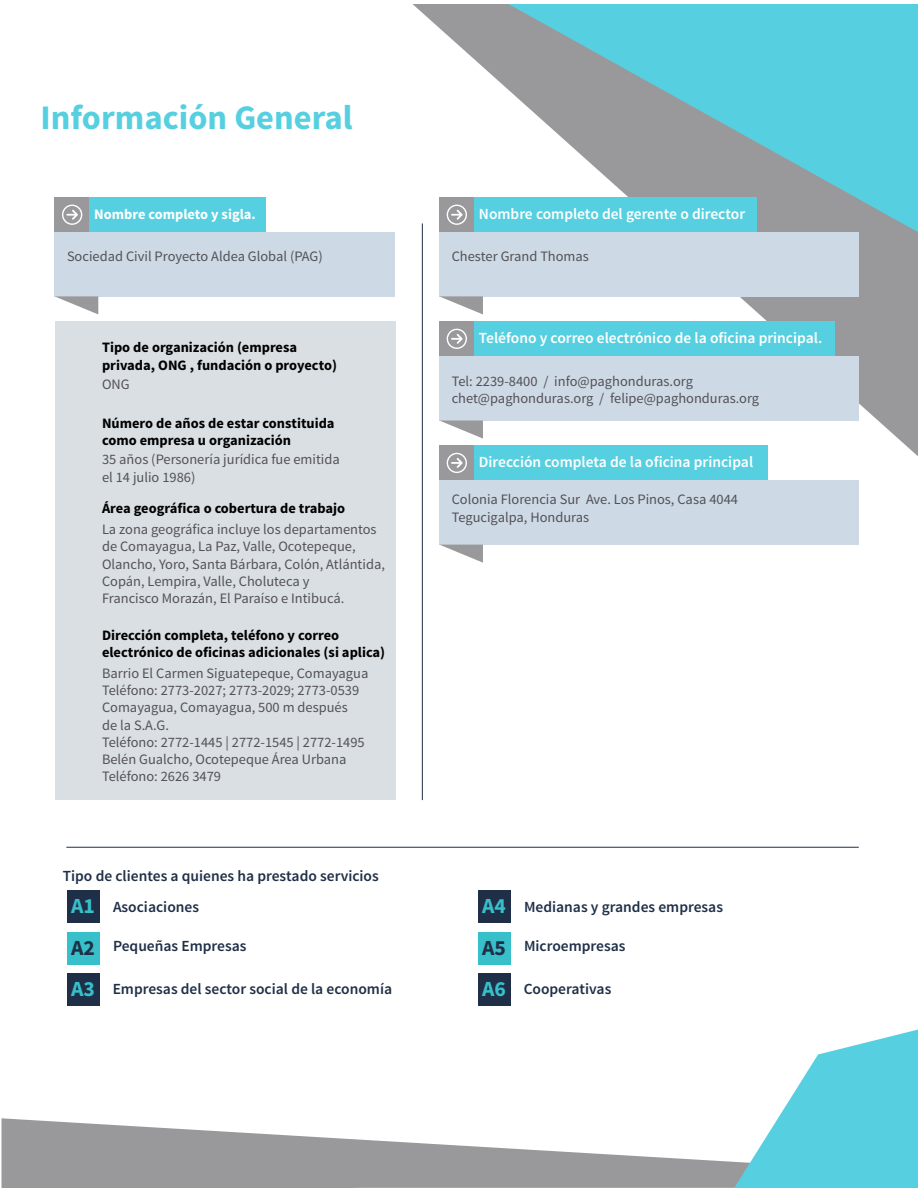
<style>
.page{position:relative;width:918px;height:1188px;background:#fff}
.page>*{position:absolute;margin:0;border:0;box-sizing:border-box;transform-origin:0 0}
.t1{font:700 34.35px "Source Sans Pro";color:#56d0e0}
.t2{font:700 21.6px "Source Sans Pro";color:#37c0ca}
.t3{font:700 21.6px "Source Sans Pro";color:#1f2f47}
.t4{font:600 15.45px "Source Sans Pro";color:#1f2f47}
.t5{font:600 15.45px "Source Sans Pro";color:#fff}
.t6{font:14.4px/17.2px "Source Sans Pro";color:#525157}
.t7{font:700 14.4px/17.2px "Source Sans Pro";color:#000}
.t8{font:700 14.4px "Source Sans Pro";color:#fff}
</style>
<div class="page">
<svg style="left:2px;top:1118px;width:732px;height:70px;fill:#99989b"></svg>
<svg style="left:412px;top:4px;width:506px;height:452px"></svg>
<svg style="left:508px;top:4px;width:410px;height:228px;background:#7bbec8"></svg>
<svg style="left:734px;top:1030px;width:184px;height:158px"></svg>
<div style="left:55px;top:322px;width:340px;height:478px;background:#dadfe3"></div>
<div style="left:439px;top:197px;width:35px;height:35px;background:#99989b"></div>
<div style="left:474px;top:197px;width:283px;height:35px;background:#56d0e0"></div>
<div style="left:439px;top:232px;width:420px;height:64px;background:#cdd9e4"></div>
<svg style="left:447px;top:205px;width:20px;height:20px"></svg>
<svg style="left:439px;top:296px;width:44px;height:18px"></svg>
<div style="left:55px;top:197px;width:35px;height:35px;background:#99989b"></div>
<div style="left:90px;top:197px;width:176px;height:35px;background:#56d0e0"></div>
<div style="left:55px;top:232px;width:340px;height:64px;background:#cdd9e4"></div>
<svg style="left:62px;top:205px;width:20px;height:20px"></svg>
<svg style="left:55px;top:296px;width:43px;height:18px"></svg>
<div style="left:439px;top:322px;width:35px;height:34px;background:#99989b"></div>
<div style="left:474px;top:322px;width:361px;height:34px;background:#56d0e0"></div>
<div style="left:439px;top:356px;width:420px;height:65px;background:#cdd9e4"></div>
<svg style="left:447px;top:329px;width:20px;height:20px"></svg>
<svg style="left:439px;top:421px;width:44px;height:18px"></svg>
<div style="left:439px;top:446px;width:35px;height:34px;background:#99989b"></div>
<div style="left:474px;top:446px;width:294px;height:34px;background:#56d0e0"></div>
<div style="left:439px;top:480px;width:420px;height:65px;background:#cdd9e4"></div>
<svg style="left:447px;top:453px;width:20px;height:20px"></svg>
<svg style="left:440px;top:545px;width:43px;height:18px"></svg>
<hr style="left:422px;top:223px;width:1px;height:577px;background:#1f2f47">
<div style="left:67px;top:890px;width:33px;height:32px;background:#1f2f47"></div>
<div style="left:67px;top:932px;width:33px;height:32px;background:#37c0ca"></div>
<div style="left:67px;top:974px;width:33px;height:32px;background:#1f2f47"></div>
<div style="left:478px;top:890px;width:33px;height:32px;background:#1f2f47"></div>
<div style="left:478px;top:932px;width:33px;height:32px;background:#37c0ca"></div>
<div style="left:478px;top:974px;width:33px;height:32px;background:#1f2f47"></div>
<hr style="left:66px;top:847px;width:793px;height:1px;background:#1f2f47">
<h1 class="t1" style="left:41px;top:95px;width:314px">Información General</h1>
<p class="t8" style="left:94px;top:205px;width:163px">Nombre completo y sigla.</p>
<p class="t6" style="left:67px;top:248px;width:257px">Sociedad Civil Proyecto Aldea Global (PAG)</p>
<p class="t7" style="left:102px;top:339px;width:236px">Tipo de organización (empresa privada, ONG , fundación o proyecto)</p>
<p class="t6" style="left:102px;top:375px;width:29px">ONG</p>
<p class="t7" style="left:102px;top:415px;width:234px">Número de años de estar constituida como empresa u organización</p>
<p class="t6" style="left:102px;top:451px;width:239px">35 años (Personería jurídica fue emitida el 14 julio 1986)</p>
<p class="t7" style="left:102px;top:500px;width:245px">Área geográfica o cobertura de trabajo</p>
<p class="t6" style="left:102px;top:521px;width:284px">La zona geográfica incluye los departamentos de Comayagua, La Paz, Valle, Ocotepeque, Olancho, Yoro, Santa Bárbara, Colón, Atlántida, Copán, Lempira, Valle, Choluteca y<br>Francisco Morazán, El Paraíso e Intibucá.</p>
<p class="t7" style="left:102px;top:627px;width:285px">Dirección completa, teléfono y correo electrónico de oficinas adicionales (si aplica)</p>
<p class="t6" style="left:102px;top:665px;width:268px">Barrio El Carmen Siguatepeque, Comayagua Teléfono: 2773-2027; 2773-2029; 2773-0539<br>Comayagua, Comayagua, 500 m después<br>de la S.A.G.<br>Teléfono: 2772-1445 | 2772-1545 | 2772-1495<br>Belén Gualcho, Ocotepeque Área Urbana Teléfono: 2626 3479</p>
<p class="t4" style="left:63px;top:866px;width:317px">Tipo de clientes a quienes ha prestado servicios</p>
<h2 class="t2" style="left:71px;top:892px;width:25px">A1</h2>
<h2 class="t3" style="left:71px;top:934px;width:25px">A2</h2>
<h2 class="t2" style="left:71px;top:975px;width:25px">A3</h2>
<p class="t4" style="left:113px;top:897px;width:88px">Asociaciones</p>
<p class="t4" style="left:113px;top:936px;width:135px">Pequeñas Empresas</p>
<p class="t4" style="left:113px;top:979px;width:281px">Empresas del sector social de la economía</p>
<p class="t5" style="left:479px;top:204px;width:268px">Nombre completo del gerente o director</p>
<p class="t6" style="left:452px;top:248px;width:139px">Chester Grand Thomas</p>
<p class="t5" style="left:479px;top:328px;width:345px">Teléfono y correo electrónico de la oficina principal.</p>
<p class="t6" style="left:452px;top:372px;width:309px">Tel: 2239-8400 / info@paghonduras.org chet@paghonduras.org / felipe@paghonduras.org</p>
<p class="t5" style="left:479px;top:452px;width:276px">Dirección completa de la oficina principal</p>
<p class="t6" style="left:452px;top:491px;width:288px">Colonia Florencia Sur Ave. Los Pinos, Casa 4044<br>Tegucigalpa, Honduras</p>
<h2 class="t2" style="left:482px;top:892px;width:25px">A4</h2>
<h2 class="t3" style="left:482px;top:934px;width:25px">A5</h2>
<h2 class="t2" style="left:482px;top:975px;width:25px">A6</h2>
<p class="t4" style="left:524px;top:897px;width:201px">Medianas y grandes empresas</p>
<p class="t4" style="left:524px;top:936px;width:103px">Microempresas</p>
<p class="t4" style="left:524px;top:979px;width:89px">Cooperativas</p>
</div>
